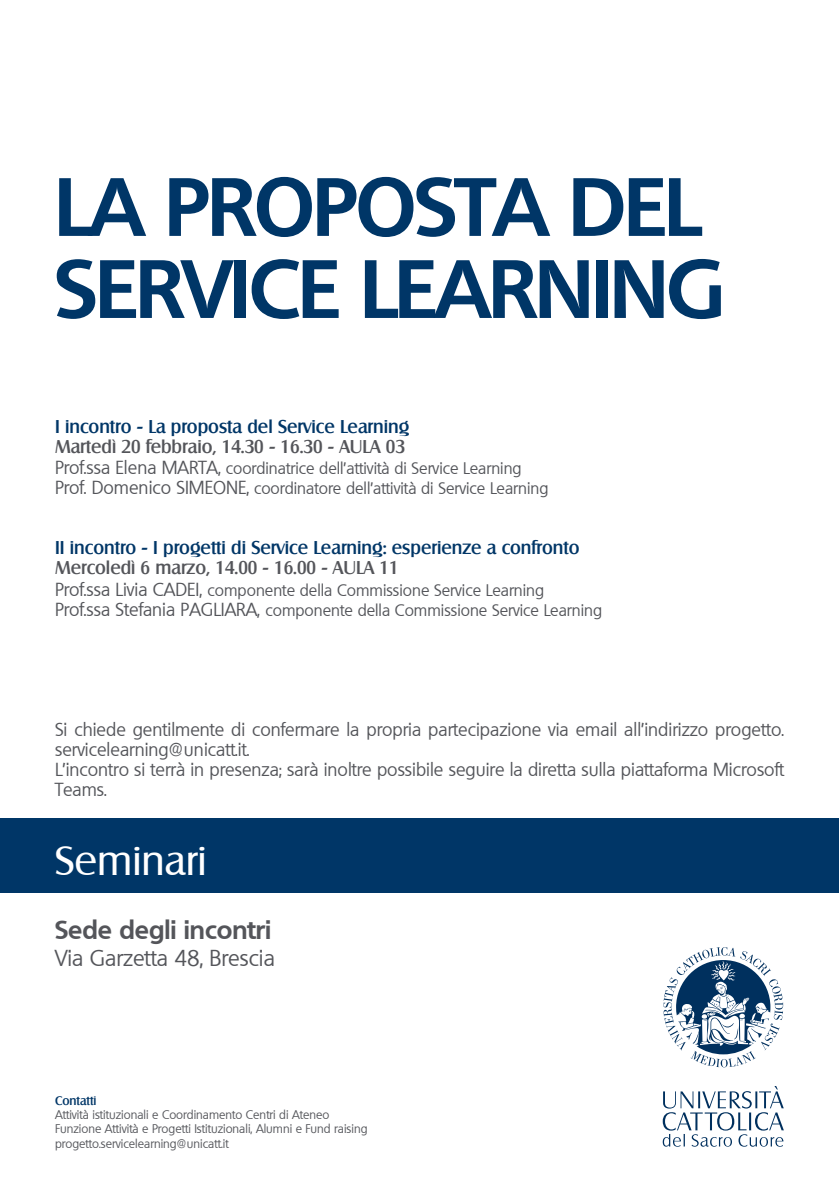
<style>
.page{position:relative;width:839px;height:1188px;background:#fff}
.page>*{position:absolute;margin:0;border:0;box-sizing:border-box;transform-origin:0 0}
.t1{font:700 80px/82px "Quebec";letter-spacing:-.015em;color:#003667}
.t2{font:40px "Salzburg";color:#fff}
.t3{font:700 25px "Quebec";color:#54555a}
.t4{font:22px "Quebec";color:#54555a}
.t5{font:18px/20px "Quebec";color:#54555a}
.t6{font:500 18px "Salzburg";color:#003667}
.t7{font:500 18px "Salzburg";color:#54555a}
.t8{font:16px/20.3px "Quebec";color:#54555a}
.t9{font:12px/14.4px "Quebec";color:#54555a}
.t10{font:500 12px "Salzburg";color:#003667}
.s1{font-size:18px}
</style>
<div class="page">
<div style="left:0;top:818px;width:839px;height:74px;background:#003667"></div>
<svg style="left:663px;top:947px;width:120px;height:120px"></svg>
<svg style="left:662px;top:1086px;width:122px;height:60px"></svg>
<h1 class="t1" style="left:55px;top:164px;width:671px">LA PROPOSTA DEL<br>SERVICE LEARNING</h1>
<p class="t6" style="left:55px;top:415px;width:356px">I incontro - La proposta del Service Learning</p>
<p class="t7" style="left:55px;top:435px;width:351px">Martedì 20 febbraio, 14.30 - 16.30 - AULA 03</p>
<p class="t8" style="left:55px;top:458px;width:495px"><span class="s1">Prof.ssa Elena MARTA,</span> coordinatrice dell’attività di Service Learning<br><span class="s1">Prof. Domenico SIMEONE,</span> coordinatore dell’attività di Service Learning</p>
<p class="t6" style="left:55px;top:537px;width:526px">II incontro - I progetti di Service Learning: esperienze a confronto</p>
<p class="t7" style="left:55px;top:557px;width:345px">Mercoledì 6 marzo, 14.00 - 16.00 - AULA 11</p>
<p class="t8" style="left:55px;top:579px;width:548px"><span class="s1">Prof.ssa Livia CADEI,</span> componente della Commissione Service Learning<br><span class="s1">Prof.ssa Stefania PAGLIARA,</span> componente della Commissione Service Learning</p>
<p class="t5" style="left:55px;top:719px;width:730px">Si chiede gentilmente di confermare la propria partecipazione via email all’indirizzo progetto. servicelearning@unicatt.it.<br>L’incontro si terrà in presenza; sarà inoltre possibile seguire la diretta sulla piattaforma Microsoft Teams.</p>
<h2 class="t2" style="left:55px;top:836px;width:153px">Seminari</h2>
<h3 class="t3" style="left:55px;top:913px;width:217px">Sede degli incontri</h3>
<h3 class="t4" style="left:55px;top:943px;width:221px">Via Garzetta 48, Brescia</h3>
<p class="t10" style="left:55px;top:1092px;width:43px">Contatti</p>
<p class="t9" style="left:55px;top:1107px;width:314px">Attività istituzionali e Coordinamento Centri di Ateneo<br>Funzione Attività e Progetti Istituzionali, Alumni e Fund raising progetto.servicelearning@unicatt.it</p>
</div>
